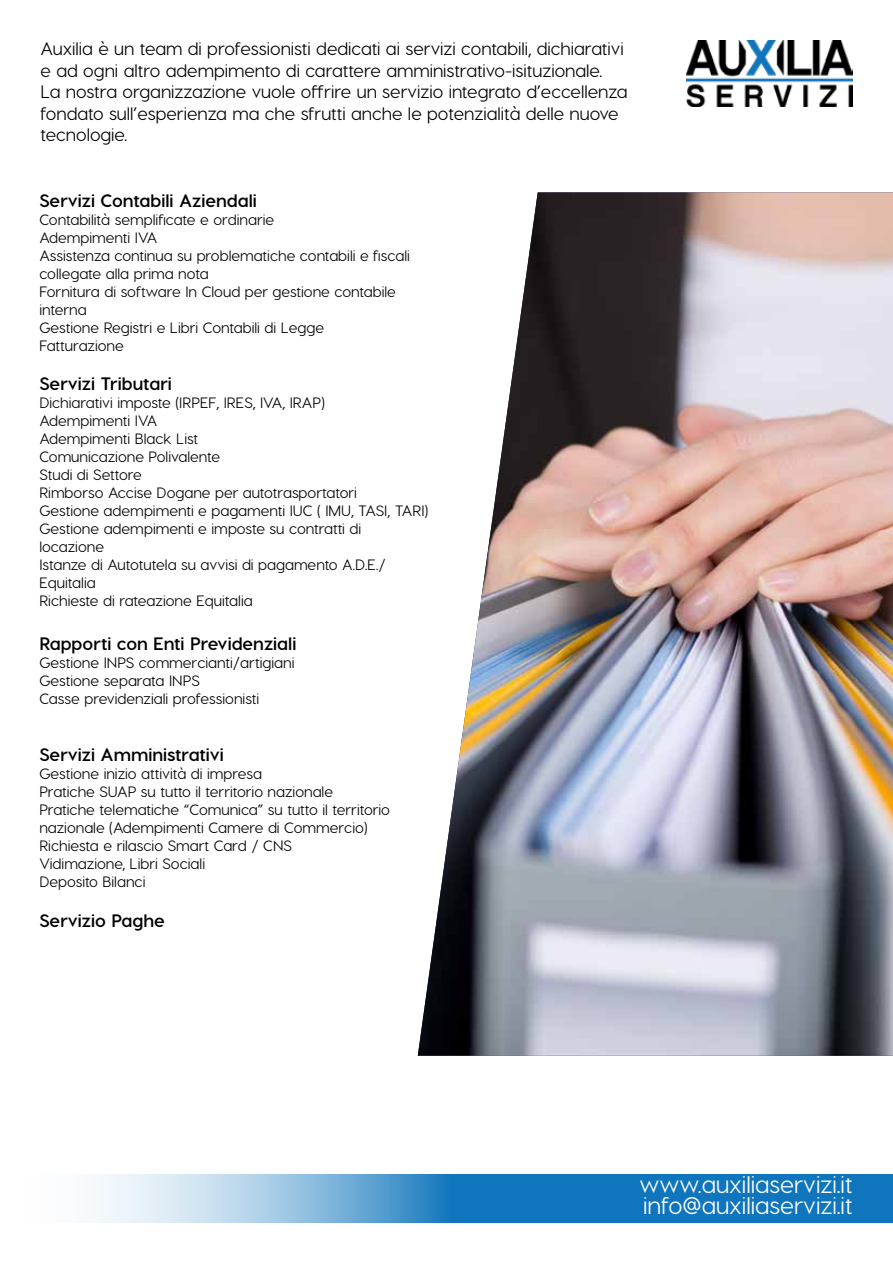
<style>
.page{position:relative;width:893px;height:1263px;background:#fff}
.page>*{position:absolute;margin:0;border:0;box-sizing:border-box;transform-origin:0 0}
.t1{font:500 24px/21px "Visby CF";color:#fff}
.t2{font:500 18px/21.6px "Visby CF";color:#000}
.t3{font:700 18px "Visby CF";color:#000}
.t4{font:500 15px/18px "Visby CF";color:#000}
</style>
<div class="page">
<img style="left:418px;top:192px;width:475px;height:864px">
<img style="left:686px;top:41px;width:166px;height:65px">
<svg style="left:94px;top:1174px;width:799px;height:48px;background:#4d99cd"></svg>
<p class="t2" style="left:40px;top:38px;width:589px">Auxilia è un team di professionisti dedicati ai servizi contabili, dichiarativi e ad ogni altro adempimento di carattere amministrativo-isituzionale.<br>La nostra organizzazione vuole offrire un servizio integrato d’eccellenza fondato sull’esperienza ma che sfrutti anche le potenzialità delle nuove tecnologie.</p>
<p class="t3" style="left:39px;top:189px;width:219px">Servizi Contabili Aziendali</p>
<p class="t4" style="left:39px;top:210px;width:372px">Contabilità semplificate e ordinarie<br>Adempimenti IVA<br>Assistenza continua su problematiche contabili e fiscali collegate alla prima nota<br>Fornitura di software In Cloud per gestione contabile interna<br>Gestione Registri e Libri Contabili di Legge<br>Fatturazione</p>
<p class="t3" style="left:39px;top:373px;width:134px">Servizi Tributari</p>
<p class="t4" style="left:39px;top:394px;width:390px">Dichiarativi imposte (IRPEF, IRES, IVA, IRAP)<br>Adempimenti IVA<br>Adempimenti Black List<br>Comunicazione Polivalente<br>Studi di Settore<br>Rimborso Accise Dogane per autotrasportatori<br>Gestione adempimenti e pagamenti IUC ( IMU, TASI, TARI)<br>Gestione adempimenti e imposte su contratti di locazione<br>Istanze di Autotutela su avvisi di pagamento A.D.E./<br>Equitalia<br>Richieste di rateazione Equitalia</p>
<p class="t3" style="left:39px;top:632px;width:259px">Rapporti con Enti Previdenziali</p>
<p class="t4" style="left:39px;top:653px;width:257px">Gestione INPS commercianti/artigiani<br>Gestione separata INPS<br>Casse previdenziali professionisti</p>
<p class="t3" style="left:39px;top:744px;width:186px">Servizi Amministrativi</p>
<p class="t4" style="left:39px;top:765px;width:352px">Gestione inizio attività di impresa<br>Pratiche SUAP su tutto il territorio nazionale Pratiche telematiche “Comunica” su tutto il territorio nazionale (Adempimenti Camere di Commercio)<br>Richiesta e rilascio Smart Card / CNS<br>Vidimazione, Libri Sociali<br>Deposito Bilanci</p>
<p class="t3" style="left:39px;top:909px;width:127px">Servizio Paghe</p>
<h1 class="t1" style="left:640px;top:1173px;width:214px">www.auxiliaservizi.it info@auxiliaservizi.it</h1>
</div>
